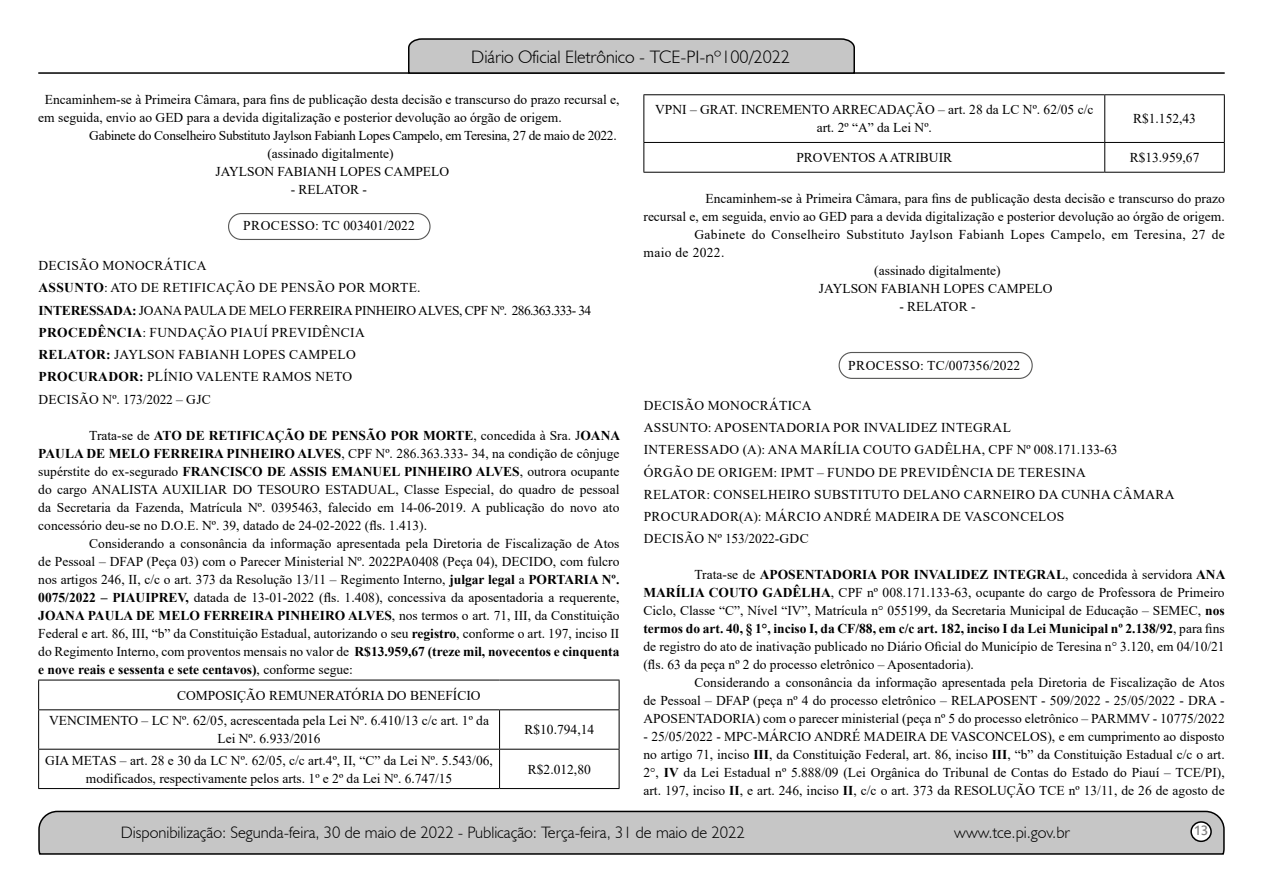
<style>
.page{position:relative;width:1263px;height:893px;background:#fff}
.page>*{position:absolute;margin:0;border:0;box-sizing:border-box;transform-origin:0 0}
.t1{font:300 18px "Humanist 521 BT";color:#000}
.t2{font:300 16.5px "Humanist 521 BT";color:#000}
.t3{font:15px "Estrangelo Edessa";color:#808080}
.t4{font:13.5px/18px "Times New Roman";color:#000;text-align:justify}
.t5{font:13.5px/22.2px "Times New Roman";letter-spacing:.025em;color:#000}
.t6{font:13.5px "Times New Roman";letter-spacing:-.025em;color:#000}
.s1{font-weight:700}
</style>
<div class="page">
<svg style="left:38px;top:810px;width:1187px;height:45px;background:#b9b9b9"></svg>
<div style="left:1191px;top:822px;width:20px;height:19px;background:#fff;border-radius:50%"></div>
<div style="left:1190px;top:821px;width:22px;height:21px;border:2px solid #000;border-radius:50%"></div>
<hr style="left:38px;top:72px;width:1187px;height:2px;background:#000">
<svg style="left:407px;top:38px;width:449px;height:36px;background:#b4b4b4"></svg>
<hr style="left:38px;top:680px;width:461px;height:1px;background:#000">
<hr style="left:500px;top:680px;width:119px;height:1px;background:#000">
<hr style="left:38px;top:709px;width:461px;height:1px;background:#000">
<hr style="left:500px;top:709px;width:119px;height:1px;background:#000">
<hr style="left:38px;top:749px;width:461px;height:1px;background:#000">
<hr style="left:500px;top:749px;width:119px;height:1px;background:#000">
<hr style="left:38px;top:788px;width:461px;height:1px;background:#000">
<hr style="left:500px;top:788px;width:119px;height:1px;background:#000">
<svg style="left:38px;top:680px;width:1px;height:29px"></svg>
<hr style="left:38px;top:710px;width:1px;height:39px;background:#000">
<hr style="left:38px;top:749px;width:1px;height:39px;background:#000">
<svg style="left:619px;top:680px;width:1px;height:29px"></svg>
<hr style="left:499px;top:710px;width:1px;height:39px;background:#000">
<hr style="left:619px;top:710px;width:1px;height:39px;background:#000">
<hr style="left:499px;top:749px;width:1px;height:39px;background:#000">
<hr style="left:619px;top:749px;width:1px;height:39px;background:#000">
<hr style="left:643px;top:94px;width:462px;height:1px;background:#000">
<hr style="left:1105px;top:94px;width:120px;height:1px;background:#000">
<hr style="left:643px;top:142px;width:462px;height:1px;background:#000">
<hr style="left:1105px;top:142px;width:120px;height:1px;background:#000">
<hr style="left:643px;top:172px;width:462px;height:1px;background:#000">
<hr style="left:1105px;top:172px;width:120px;height:1px;background:#000">
<hr style="left:643px;top:95px;width:1px;height:47px;background:#000">
<svg style="left:643px;top:143px;width:1px;height:29px"></svg>
<hr style="left:1104px;top:95px;width:1px;height:47px;background:#000">
<hr style="left:1224px;top:95px;width:1px;height:47px;background:#000">
<svg style="left:1104px;top:143px;width:1px;height:29px"></svg>
<svg style="left:1224px;top:143px;width:1px;height:29px"></svg>
<div style="left:228px;top:213px;width:202px;height:27px;border:1px solid #575756;border-radius:13px"></div>
<div style="left:838px;top:352px;width:195px;height:27px;border:1px solid #575756;border-radius:13px"></div>
<h1 class="t1" style="left:471px;top:46px;width:320px">Diário Oficial Eletrônico - TCE-PI-nº100/2022</h1>
<p class="t4" style="left:38px;top:90px;width:583px;text-indent:7px">Encaminhem-se à Primeira Câmara, para fins de publicação desta decisão e transcurso do prazo recursal e, em seguida, envio ao GED para a devida digitalização e posterior devolução ao órgão de origem.</p>
<p class="t6" style="left:89px;top:126px;width:529px">Gabinete do Conselheiro Substituto Jaylson Fabianh Lopes Campelo, em Teresina, 27 de maio de 2022.</p>
<p class="t4" style="left:267px;top:144px;width:128px">(assinado digitalmente)</p>
<p class="t4" style="left:215px;top:162px;width:235px">JAYLSON FABIANH LOPES CAMPELO</p>
<p class="t4" style="left:291px;top:180px;width:78px">- RELATOR -</p>
<p class="t4" style="left:243px;top:216px;width:173px">PROCESSO: TC 003401/2022</p>
<p class="t5" style="left:38px;top:254px;width:554px">DECISÃO MONOCRÁTICA<br><span class="s1">ASSUNTO</span>: ATO DE RETIFICAÇÃO DE PENSÃO POR MORTE.<br><span class="s1">INTERESSADA:</span> JOANA PAULA DE MELO FERREIRA PINHEIRO ALVES, CPF Nº. 286.363.333- 34<br><span class="s1">PROCEDÊNCIA</span>: FUNDAÇÃO PIAUÍ PREVIDÊNCIA<br><span class="s1">RELATOR:</span> JAYLSON FABIANH LOPES CAMPELO<br><span class="s1">PROCURADOR:</span> PLÍNIO VALENTE RAMOS NETO<br>DECISÃO Nº. 173/2022 – GJC</p>
<p class="t4" style="left:38px;top:426px;width:583px;text-indent:51px">Trata-se de <span class="s1">ATO DE RETIFICAÇÃO DE PENSÃO POR MORTE</span>, concedida à Sra. J<span class="s1">OANA PAULA DE MELO FERREIRA PINHEIRO ALVES</span>, CPF Nº. 286.363.333- 34, na condição de cônjuge supérstite do ex-segurado <span class="s1">FRANCISCO DE ASSIS EMANUEL PINHEIRO ALVES</span>, outrora ocupante do cargo ANALISTA AUXILIAR DO TESOURO ESTADUAL, Classe Especial, do quadro de pessoal da Secretaria da Fazenda, Matrícula Nº. 0395463, falecido em 14-06-2019. A publicação do novo ato concessório deu-se no D.O.E. Nº. 39, datado de 24-02-2022 (fls. 1.413).</p>
<p class="t4" style="left:38px;top:534px;width:583px;text-indent:51px">Considerando a consonância da informação apresentada pela Diretoria de Fiscalização de Atos de Pessoal – DFAP (Peça 03) com o Parecer Ministerial Nº. 2022PA0408 (Peça 04), DECIDO, com fulcro nos artigos 246, II, c/c o art. 373 da Resolução 13/11 – Regimento Interno, <span class="s1">julgar legal</span> a <span class="s1">PORTARIA Nº.<br>0075/2022 – PIAUIPREV,</span> datada de 13-01-2022 (fls. 1.408), concessiva da aposentadoria a requerente, <span class="s1">JOANA PAULA DE MELO FERREIRA PINHEIRO ALVES</span>, nos termos o art. 71, III, da Constituição Federal e art. 86, III, “b” da Constituição Estadual, autorizando o seu <span class="s1">registro</span>, conforme o art. 197, inciso II do Regimento Interno, com proventos mensais no valor de <span class="s1">R$13.959,67 (treze mil, novecentos e cinquenta e nove reais e sessenta e sete centavos)</span>, conforme segue:</p>
<p class="t4" style="left:49px;top:682px;width:441px;line-height:25.5px;text-indent:128px">COMPOSIÇÃO REMUNERATÓRIA DO BENEFÍCIO<br>VENCIMENTO – LC Nº. 62/05, acrescentada pela Lei Nº. 6.410/13 c/c art. 1º da</p>
<p class="t4" style="left:217px;top:729px;width:105px">Lei Nº. 6.933/2016</p>
<p class="t4" style="left:655px;top:100px;width:440px;text-align:center">VPNI – GRAT. INCREMENTO ARRECADAÇÃO – art. 28 da LC Nº. 62/05 c/c art. 2º “A” da Lei Nº.</p>
<p class="t4" style="left:1133px;top:109px;width:65px">R$1.152,43</p>
<p class="t4" style="left:796px;top:148px;width:157px">PROVENTOS A ATRIBUIR</p>
<p class="t4" style="left:1130px;top:148px;width:71px">R$13.959,67</p>
<p class="t4" style="left:705px;top:189px;width:521px">Encaminhem-se à Primeira Câmara, para fins de publicação desta decisão e transcurso do prazo</p>
<p class="t4" style="left:643px;top:207px;width:583px">recursal e, em seguida, envio ao GED para a devida digitalização e posterior devolução ao órgão de origem.</p>
<p class="t5" style="left:694px;top:223px;width:532px">Gabinete do Conselheiro Substituto Jaylson Fabianh Lopes Campelo, em Teresina, 27 de</p>
<p class="t5" style="left:643px;top:241px;width:82px">maio de 2022.</p>
<p class="t4" style="left:874px;top:261px;width:128px">(assinado digitalmente)</p>
<p class="t4" style="left:819px;top:279px;width:235px">JAYLSON FABIANH LOPES CAMPELO</p>
<p class="t4" style="left:899px;top:297px;width:78px">- RELATOR -</p>
<p class="t4" style="left:848px;top:356px;width:173px">PROCESSO: TC/007356/2022</p>
<p class="t5" style="left:644px;top:394px;width:532px">DECISÃO MONOCRÁTICA<br>ASSUNTO: APOSENTADORIA POR INVALIDEZ INTEGRAL<br>INTERESSADO (A): ANA MARÍLIA COUTO GADÊLHA, CPF Nº 008.171.133-63<br>ÓRGÃO DE ORIGEM: IPMT – FUNDO DE PREVIDÊNCIA DE TERESINA<br>RELATOR: CONSELHEIRO SUBSTITUTO DELANO CARNEIRO DA CUNHA CÂMARA PROCURADOR(A): MÁRCIO ANDRÉ MADEIRA DE VASCONCELOS<br>DECISÃO Nº 153/2022-GDC</p>
<p class="t4" style="left:643px;top:565px;width:583px;text-indent:51px">Trata-se de <span class="s1">APOSENTADORIA POR INVALIDEZ INTEGRAL</span>, concedida à servidora <span class="s1">ANA MARÍLIA COUTO GADÊLHA</span>, CPF nº 008.171.133-63, ocupante do cargo de Professora de Primeiro Ciclo, Classe “C”, Nível “IV”, Matrícula n° 055199, da Secretaria Municipal de Educação – SEMEC, <span class="s1">nos termos do art. 40, § 1°, inciso I, da CF/88, em c/c art. 182, inciso I da Lei Municipal nº 2.138/92</span>, para fins de registro do ato de inativação publicado no Diário Oficial do Município de Teresina n° 3.120, em 04/10/21 (fls. 63 da peça nº 2 do processo eletrônico – Aposentadoria).</p>
<p class="t4" style="left:643px;top:673px;width:583px;text-indent:51px">Considerando a consonância da informação apresentada pela Diretoria de Fiscalização de Atos de Pessoal – DFAP (peça nº 4 do processo eletrônico – RELAPOSENT - 509/2022 - 25/05/2022 - DRA - APOSENTADORIA) com o parecer ministerial (peça nº 5 do processo eletrônico – PARMMV - 10775/2022</p>
<p class="t4" style="left:643px;top:727px;width:583px">- 25/05/2022 - MPC-MÁRCIO ANDRÉ MADEIRA DE VASCONCELOS), e em cumprimento ao disposto no artigo 71, inciso <span class="s1">III</span>, da Constituição Federal, art. 86, inciso <span class="s1">III</span>, “b” da Constituição Estadual c/c o art.<br>2°, <span class="s1">IV</span> da Lei Estadual nº 5.888/09 (Lei Orgânica do Tribunal de Contas do Estado do Piauí – TCE/PI), art. 197, inciso <span class="s1">II</span>, e art. 246, inciso <span class="s1">II</span>, c/c o art. 373 da RESOLUÇÃO TCE nº 13/11, de 26 de agosto de</p>
<p class="t4" style="left:524px;top:720px;width:71px">R$10.794,14</p>
<p class="t4" style="left:45px;top:751px;width:449px;text-align:center">GIA METAS – art. 28 e 30 da LC Nº. 62/05, c/c art.4º, II, “C” da Lei Nº. 5.543/06, modificados, respectivamente pelos arts. 1º e 2º da Lei Nº. 6.747/15</p>
<p class="t4" style="left:528px;top:760px;width:65px">R$2.012,80</p>
<p class="t2" style="left:121px;top:822px;width:625px">Disponibilização: Segunda-feira, 30 de maio de 2022 - Publicação: Terça-feira, 31 de maio de 2022</p>
<p class="t2" style="left:954px;top:822px;width:117px">www.tce.pi.gov.br</p>
<p class="t3" style="left:1194px;top:823px;width:16px">13</p>
</div>
